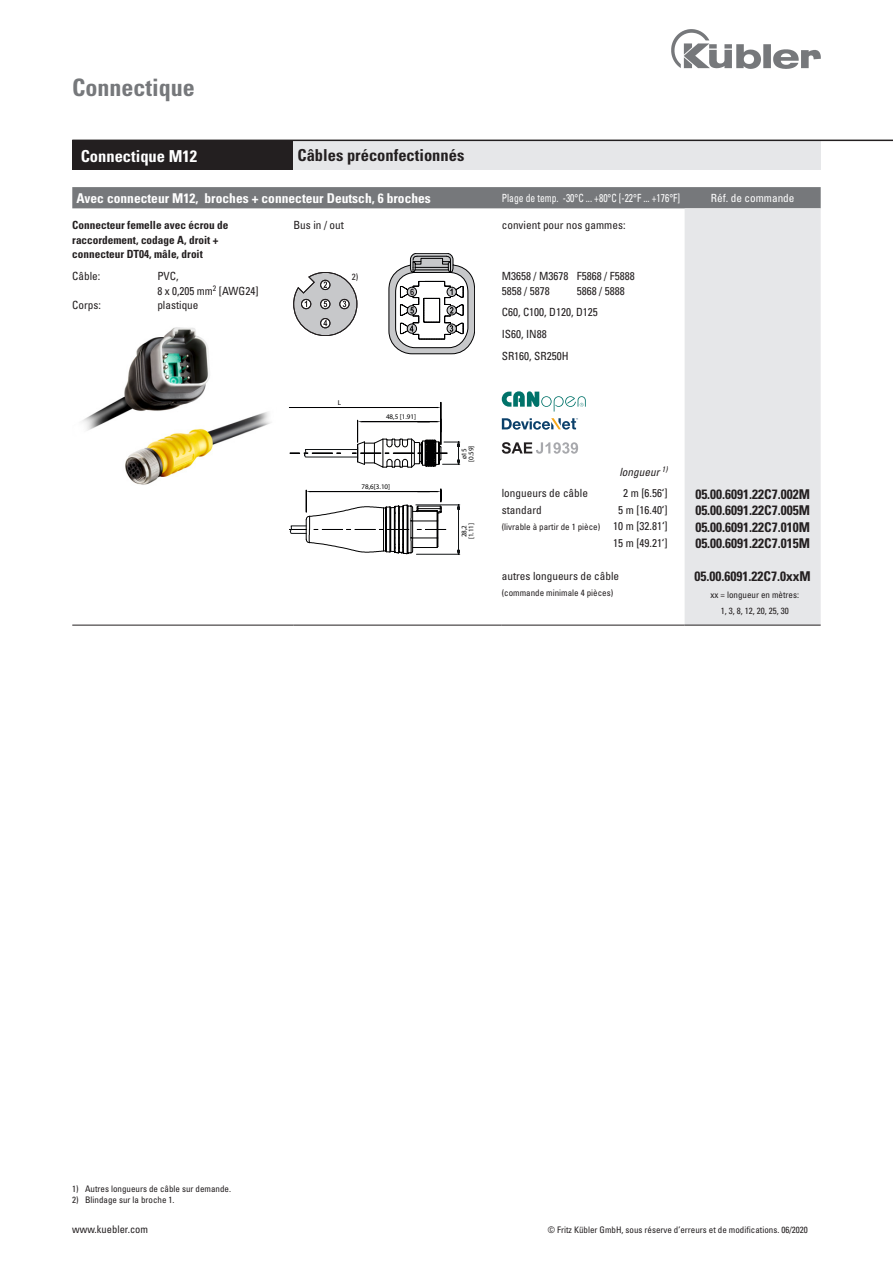
<style>
.page{position:relative;width:893px;height:1263px;background:#fff}
.page>*{position:absolute;margin:0;border:0;box-sizing:border-box;transform-origin:0 0}
.t1{font:700 condensed 24px "Univers";color:#76787b}
.t2{font:700 condensed 16.5px "Univers LT Std";color:#231f20}
.t3{font:700 condensed 16.5px "Univers";color:#fff}
.Bestellschlüssel{font:700 condensed 13.5px "Univers LT Std";color:#231f20}
.Bestellschlüssel-2{font:700 condensed 13.5px "Univers LT Std";color:#fff}
.Bestellschlüssel-3{font:condensed 11.25px "Univers LT Std";color:#231f20}
.Bestellschlüssel-4{font:700 condensed 11.25px "Univers LT Std";color:#231f20}
.Bestellschlüssel-5{font:condensed 11.25px "Univers LT Std";color:#fff;scale:.85 1}
.Bestellschlüssel-6{font:condensed 11.25px "Univers LT Std";color:#fff}
.Bestellschlüssel-7{font:italic condensed 11.25px "Univers LT Std";color:#231f20}
.t4{font:condensed 10.5px "Univers LT Std";color:#231f20}
.Bestellschlüssel-8{font:condensed 9px "Univers LT Std";color:#231f20}
.Fußnote{font:condensed 9px "Univers LT Std";color:#231f20}
.t5{font:7.05px/7.1px "Myriad Pro";color:#000001;text-align:center}
.s1{font-size:11.25px}
</style>
<div class="page">
<img style="left:672px;top:30px;width:149px;height:38px">
<svg style="left:289px;top:402px;width:171px;height:153px"></svg>
<svg style="left:293px;top:272px;width:64px;height:64px"></svg>
<img style="left:82px;top:327px;width:189px;height:158px">
<svg style="left:502px;top:391px;width:84px;height:20px"></svg>
<svg style="left:502px;top:418px;width:76px;height:12px"></svg>
<svg style="left:502px;top:442px;width:76px;height:12px"></svg>
<svg style="left:389px;top:253px;width:86px;height:101px"></svg>
<div style="left:72px;top:140px;width:221px;height:30px;background:#231f20"></div>
<div style="left:293px;top:140px;width:527px;height:30px;background:#e6e7e9"></div>
<div style="left:72px;top:187px;width:749px;height:21px;background:#76787b"></div>
<div style="left:685px;top:208px;width:136px;height:417px;background:#e6e7e9"></div>
<hr style="left:72px;top:625px;width:221px;height:1px;background:#231f20">
<hr style="left:293px;top:625px;width:209px;height:1px;background:#231f20">
<hr style="left:502px;top:625px;width:183px;height:1px;background:#231f20">
<hr style="left:685px;top:625px;width:136px;height:1px;background:#231f20">
<hr style="left:72px;top:140px;width:821px;height:1px;background:#231f20">
<h1 class="t1" style="left:72px;top:72px;width:124px">Connectique</h1>
<h2 class="t3" style="left:81px;top:146px;width:118px">Connectique M12</h2>
<h2 class="t2" style="left:297px;top:145px;width:168px">Câbles préconfectionnés</h2>
<p class="Bestellschlüssel-2" style="left:77px;top:190px;width:356px">Avec connecteur M12, broches + connecteur Deutsch, 6 broches</p>
<p class="Bestellschlüssel-5" style="left:502px;top:191px;width:211px">Plage de temp. -30°C ... +80°C [-22°F ... +176°F]</p>
<p class="Bestellschlüssel-6" style="left:711px;top:191px;width:85px">Réf. de commande</p>
<p class="Bestellschlüssel-4" style="left:72px;top:218px;width:158px">Connecteur femelle avec écrou de</p>
<p class="Bestellschlüssel-4" style="left:72px;top:233px;width:148px">raccordement, codage A, droit +</p>
<p class="Bestellschlüssel-4" style="left:72px;top:247px;width:132px">connecteur DT04, mâle, droit</p>
<p class="Bestellschlüssel-3" style="left:293px;top:218px;width:52px">Bus in / out</p>
<p class="Bestellschlüssel-3" style="left:502px;top:218px;width:125px">convient pour nos gammes:</p>
<p class="Bestellschlüssel-3" style="left:72px;top:269px;width:30px">Câble:</p>
<p class="Bestellschlüssel-3" style="left:157px;top:269px;width:23px">PVC,</p>
<p class="Bestellschlüssel-3" style="left:157px;top:283px;width:103px">8 x 0,205 mm<sup>2</sup> [AWG24]</p>
<p class="Bestellschlüssel-3" style="left:72px;top:298px;width:30px">Corps:</p>
<p class="Bestellschlüssel-3" style="left:157px;top:298px;width:43px">plastique</p>
<p class="Fußnote" style="left:352px;top:271px;width:8px">2)</p>
<p class="t5" style="left:338px;top:399px;width:5px">L</p>
<p class="t5" style="left:386px;top:413px;width:32px">48,5 [1.91]</p>
<p class="t5" style="left:362px;top:483px;width:30px">78,6[3.10]</p>
<p class="Bestellschlüssel-3" style="left:502px;top:269px;width:135px">M3658 / M3678 F5868 / F5888</p>
<p class="Bestellschlüssel-3" style="left:502px;top:283px;width:50px">5858 / 5878</p>
<p class="Bestellschlüssel-3" style="left:577px;top:283px;width:50px">5868 / 5888</p>
<p class="Bestellschlüssel-3" style="left:502px;top:305px;width:98px">C60, C100, D120, D125</p>
<p class="Bestellschlüssel-3" style="left:502px;top:327px;width:46px">IS60, IN88</p>
<p class="Bestellschlüssel-3" style="left:502px;top:349px;width:68px">SR160, SR250H</p>
<p class="t5" style="left:460px;top:462px;width:18px;rotate:-90deg">ø15 [0.59]</p>
<p class="t5" style="left:460px;top:539px;width:18px;text-align:left;rotate:-90deg">28,2 [1.11]</p>
<p class="Bestellschlüssel-7" style="left:619px;top:465px;width:50px">longueur <sup>1)</sup></p>
<p class="Bestellschlüssel-3" style="left:502px;top:486px;width:88px">longueurs de câble</p>
<p class="Bestellschlüssel-3" style="left:623px;top:486px;width:46px">2 m [6.56‘]</p>
<p class="Bestellschlüssel-3" style="left:502px;top:502px;width:41px">standard</p>
<p class="Bestellschlüssel-3" style="left:618px;top:502px;width:51px">5 m [16.40‘]</p>
<p class="Bestellschlüssel-8" style="left:502px;top:521px;width:167px">(livrable à partir de 1 pièce) <span class="s1">10 m [32.81‘]</span></p>
<p class="Bestellschlüssel-3" style="left:613px;top:535px;width:56px">15 m [49.21‘]</p>
<p class="Bestellschlüssel-3" style="left:502px;top:568px;width:119px">autres longueurs de câble</p>
<p class="Bestellschlüssel-8" style="left:502px;top:587px;width:113px">(commande minimale 4 pièces)</p>
<p class="Bestellschlüssel" style="left:695px;top:486px;width:116px">05.00.6091.22C7.002M</p>
<p class="Bestellschlüssel" style="left:695px;top:502px;width:116px">05.00.6091.22C7.005M</p>
<p class="Bestellschlüssel" style="left:695px;top:519px;width:116px">05.00.6091.22C7.010M</p>
<p class="Bestellschlüssel" style="left:695px;top:535px;width:116px">05.00.6091.22C7.015M</p>
<p class="Bestellschlüssel" style="left:695px;top:568px;width:118px">05.00.6091.22C7.0xxM</p>
<p class="Bestellschlüssel-8" style="left:710px;top:589px;width:90px">xx = longueur en mètres:</p>
<p class="Bestellschlüssel-8" style="left:721px;top:605px;width:69px">1, 3, 8, 12, 20, 25, 30</p>
<p class="Fußnote" style="left:72px;top:1183px;width:160px">1) Autres longueurs de câble sur demande.</p>
<p class="Fußnote" style="left:72px;top:1194px;width:104px">2) Blindage sur la broche 1.</p>
<p class="t4" style="left:72px;top:1223px;width:77px">www.kuebler.com</p>
<p class="Bestellschlüssel-8" style="left:548px;top:1224px;width:262px">© Fritz Kübler GmbH, sous réserve d’erreurs et de modifications. 06/2020</p>
</div>
